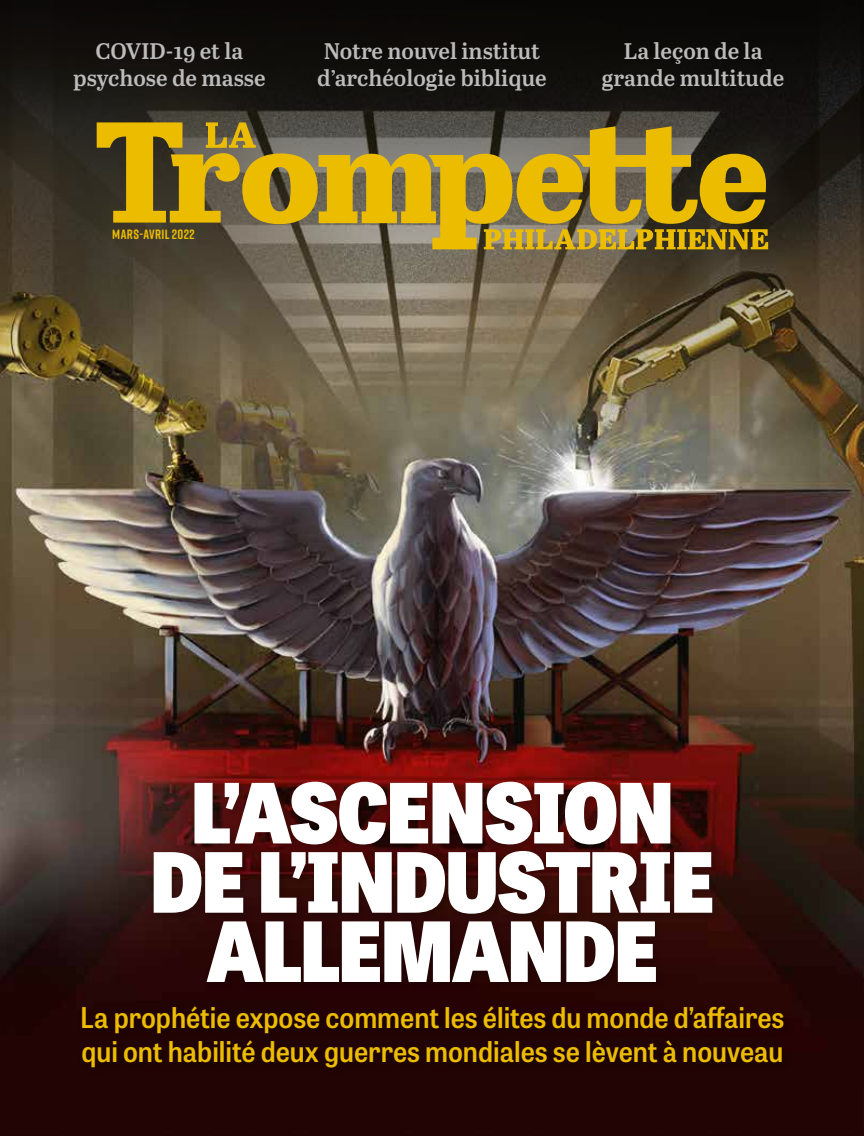
<style>
.page{position:relative;width:864px;height:1136px;background:#fff}
.page>*{position:absolute;margin:0;border:0;box-sizing:border-box;transform-origin:0 0}
.t1{font:800 82.5px/69.2px "Tablet Gothic Narrow";letter-spacing:-.01em;color:#fff;text-align:center}
.t2{font:28.5px/34.5px "Tablet Gothic Narrow Sb";color:#ebbc00}
.t3{font:600 22.5px/27px "Abril Text";color:#bcbcbc;text-align:center}
.t4{font:700 13.5px "Rift Soft";letter-spacing:.03em;color:#ebbc00}
</style>
<div class="page">
<img style="left:0;top:401px;width:863px;height:734px">
<svg style="left:0;top:0;width:863px;height:401px;background:#41392b"></svg>
<div style="left:149px;top:777px;width:573px;height:215px;background:#000;opacity:.25"></div>
<div style="left:77px;top:1002px;width:717px;height:76px;background:#210303"></div>
<svg style="left:97px;top:122px;width:670px;height:127px;background:#99822a"></svg>
<p class="t3" style="left:73px;top:36px;width:194px">COVID-19 et la psychose de masse</p>
<p class="t3" style="left:317px;top:36px;width:231px;text-align:left">Notre nouvel institut d’archéologie biblique</p>
<p class="t3" style="left:601px;top:36px;width:184px">La leçon de la grande multitude</p>
<p class="t4" style="left:112px;top:224px;width:84px">MARS-AVRIL 2022</p>
<h1 class="t1" style="left:151px;top:774px;width:564px">L’ASCENSION<br>DE L’INDUSTRIE<br>ALLEMANDE</h1>
<p class="t2" style="left:80px;top:998px;width:705px">La prophétie expose comment les élites du monde d’affaires qui ont habilité deux guerres mondiales se lèvent à nouveau</p>
</div>
